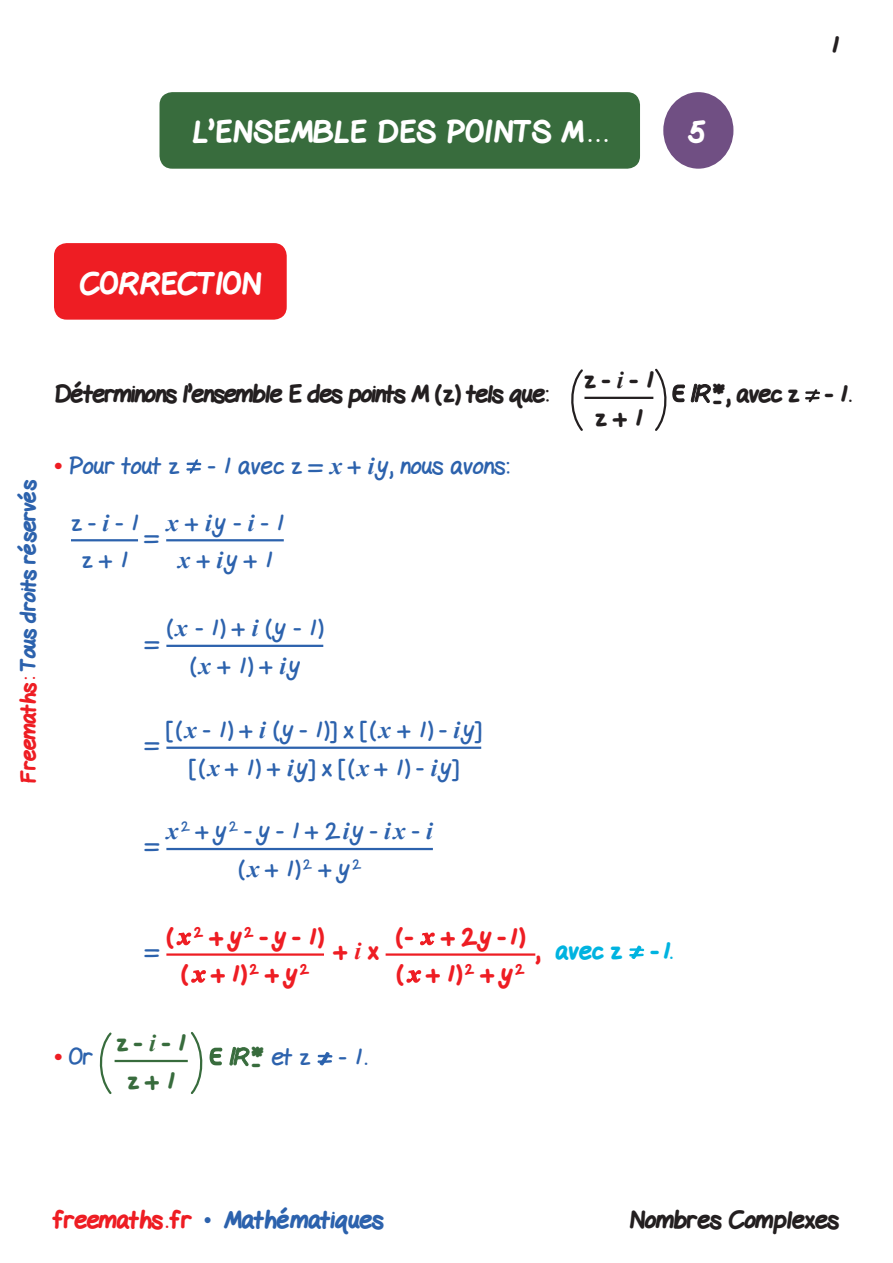
<style>
.page{position:relative;width:893px;height:1263px;background:#fff}
.page>*{position:absolute;margin:0;border:0;box-sizing:border-box;transform-origin:0 0}
.t1{font:800 30px "Gel Pen";letter-spacing:.02em;color:#fff}
.t2{font:800 30px "Gel Pen";color:#fff}
.Texte-Cor{font:24px/37.5px "Gel Pen";color:#2c62ad;text-align:center}
.Sous_titre-Cor{font:800 24px/37.5px "Gel Pen";letter-spacing:-.03em;color:#231f20;text-align:center}
.t3{font:800 24px/37.5px "Gel Pen";color:#ee1d23;text-align:center}
.t4{font:800 24px "Gel Pen";color:#2c62ad}
.Sous_titre-Cor-2{font:800 24px "Gel Pen";color:#231f20}
.t5{font:800 24px/37.5px "Gel Pen";color:#386c3d;text-align:center}
.t6{font:800 24px "Gel Pen";color:#00b3e0}
.Texte-corr{font:24px "Gel Pen";color:#2c62ad}
.t7{font:800 21px "Gel Pen";letter-spacing:-.01em;color:#2c62ad}
.s1{color:#ee1d23}
.s2{font-family:"Times New Roman";font-weight:700;font-style:italic}
.s3{font-family:"Times New Roman";font-weight:700;color:#ee1d23}
.s4{font-family:"Times New Roman";font-weight:400}
</style>
<div class="page">
<div style="left:54px;top:243px;width:233px;height:77px;background:#ee1d23;border-radius:13px"></div>
<svg style="left:571px;top:369px;width:14px;height:62px"></svg>
<hr style="left:584px;top:397px;width:69px;height:2px;background:#231f20">
<svg style="left:653px;top:368px;width:58px;height:63px"></svg>
<svg style="left:805px;top:389px;width:15px;height:13px"></svg>
<svg style="left:186px;top:459px;width:15px;height:15px"></svg>
<hr style="left:71px;top:539px;width:67px;height:2px;background:#2c62ad">
<hr style="left:166px;top:539px;width:118px;height:2px;background:#2c62ad">
<hr style="left:166px;top:645px;width:157px;height:2px;background:#2c62ad">
<hr style="left:166px;top:747px;width:315px;height:2px;background:#2c62ad">
<hr style="left:166px;top:848px;width:267px;height:2px;background:#2c62ad">
<hr style="left:166px;top:953px;width:158px;height:3px;background:#ee1d23">
<svg style="left:176px;top:932px;width:16px;height:14px"></svg>
<svg style="left:191px;top:970px;width:15px;height:13px"></svg>
<hr style="left:386px;top:953px;width:149px;height:3px;background:#ee1d23">
<svg style="left:420px;top:932px;width:15px;height:14px"></svg>
<svg style="left:406px;top:970px;width:16px;height:13px"></svg>
<svg style="left:629px;top:945px;width:15px;height:14px"></svg>
<svg style="left:99px;top:1032px;width:13px;height:62px"></svg>
<hr style="left:115px;top:1060px;width:73px;height:2px;background:#386c3d">
<svg style="left:190px;top:1032px;width:60px;height:62px"></svg>
<svg style="left:317px;top:1052px;width:15px;height:13px"></svg>
<div style="left:160px;top:92px;width:480px;height:77px;background:#386c3d;border-radius:13px"></div>
<div style="left:663px;top:92px;width:70px;height:77px;background:#704f83;border-radius:50%"></div>
<p class="t1" style="left:192px;top:109px;width:417px">L’ENSEMBLE DES POINTS M . . .</p>
<p class="t1" style="left:690px;top:109px;width:17px">5</p>
<p class="Sous_titre-Cor" style="left:830px;top:24px;width:10px">1</p>
<p class="t2" style="left:80px;top:260px;width:183px">CORRECTION</p>
<p class="t7" style="left:12px;top:783px;width:305px;rotate:-90deg"><span class="s1">Freemaths:</span> Tous droits réservés</p>
<p class="Sous_titre-Cor" style="left:54px;top:373px;width:496px">Déterminons l’ensemble E des points M (z) tels que:</p>
<p class="Sous_titre-Cor" style="left:584px;top:359px;width:70px">z - <span class="s2">i</span> - 1 z + 1</p>
<p class="Texte-Cor" style="left:54px;top:444px;width:457px"><span class="s3">•</span> Pour tout z - 1 avec z = <span class="s2">x</span> + <span class="s2">i</span>y, nous avons:</p>
<p class="Texte-Cor" style="left:71px;top:501px;width:68px">z - <span class="s2">i</span> - 1 z + 1</p>
<p class="Texte-Cor" style="left:166px;top:501px;width:118px"><span class="s2">x</span> + <span class="s2">i</span>y - <span class="s2">i</span> - 1 <span class="s2">x</span> + <span class="s2">i</span>y + 1</p>
<p class="Texte-Cor" style="left:145px;top:516px;width:15px">=</p>
<p class="Texte-Cor" style="left:166px;top:607px;width:158px">(<span class="s2">x</span> - 1) + <span class="s2">i</span> (y - 1) (<span class="s2">x</span> + 1) + <span class="s2">i</span>y</p>
<p class="Texte-Cor" style="left:145px;top:621px;width:15px">=</p>
<p class="Texte-Cor" style="left:166px;top:709px;width:316px">[(<span class="s2">x</span> - 1) + <span class="s2">i</span> (y - 1)] x [(<span class="s2">x</span> + 1) - <span class="s2">i</span>y] [(<span class="s2">x</span> + 1) + <span class="s2">i</span>y] x [(<span class="s2">x</span> + 1) - <span class="s2">i</span>y]</p>
<p class="Texte-Cor" style="left:145px;top:723px;width:15px">=</p>
<p class="Texte-Cor" style="left:166px;top:810px;width:268px"><span class="s2">x</span><sup>2</sup> + y<sup>2</sup> - y - 1 + 2<span class="s2">i</span>y - <span class="s2">ix</span> - <span class="s2">i </span>(<span class="s2">x</span> + 1)<sup>2</sup> + y<sup>2</sup></p>
<p class="Texte-Cor" style="left:145px;top:824px;width:15px">=</p>
<p class="t3" style="left:167px;top:916px;width:159px">( <sup>2</sup> + y<sup>2</sup> - y - 1) ( +1)<sup>2</sup> + y<sup>2</sup></p>
<p class="t3" style="left:334px;top:930px;width:46px">+<span class="s2">i</span>x</p>
<p class="Texte-Cor" style="left:145px;top:929px;width:15px">=</p>
<p class="t3" style="left:396px;top:916px;width:131px;text-align:left">(- + 2y -1) ( +1)<sup>2</sup> + y<sup>2</sup></p>
<p class="t6" style="left:535px;top:932px;width:139px"><span class="s1">,</span> avec z -1.</p>
<p class="Texte-corr" style="left:54px;top:1037px;width:40px"><span class="s3">•</span> Or</p>
<p class="t5" style="left:117px;top:1022px;width:70px">z - <span class="s2">i</span> - 1 z + 1</p>
<p class="t5" style="left:253px;top:1040px;width:12px">*-</p>
<p class="Texte-corr" style="left:271px;top:1037px;width:97px">et z - 1.</p>
<p class="Sous_titre-Cor" style="left:714px;top:377px;width:12px">*-</p>
<p class="Sous_titre-Cor" style="left:725px;top:373px;width:127px">, avec z - 1.</p>
<p class="t4" style="left:54px;top:1201px;width:331px"><span class="s1">freemaths . fr</span> <span class="s4">•</span> Mathématiques</p>
<p class="Sous_titre-Cor-2" style="left:629px;top:1201px;width:211px">Nombres Complexes</p>
</div>
